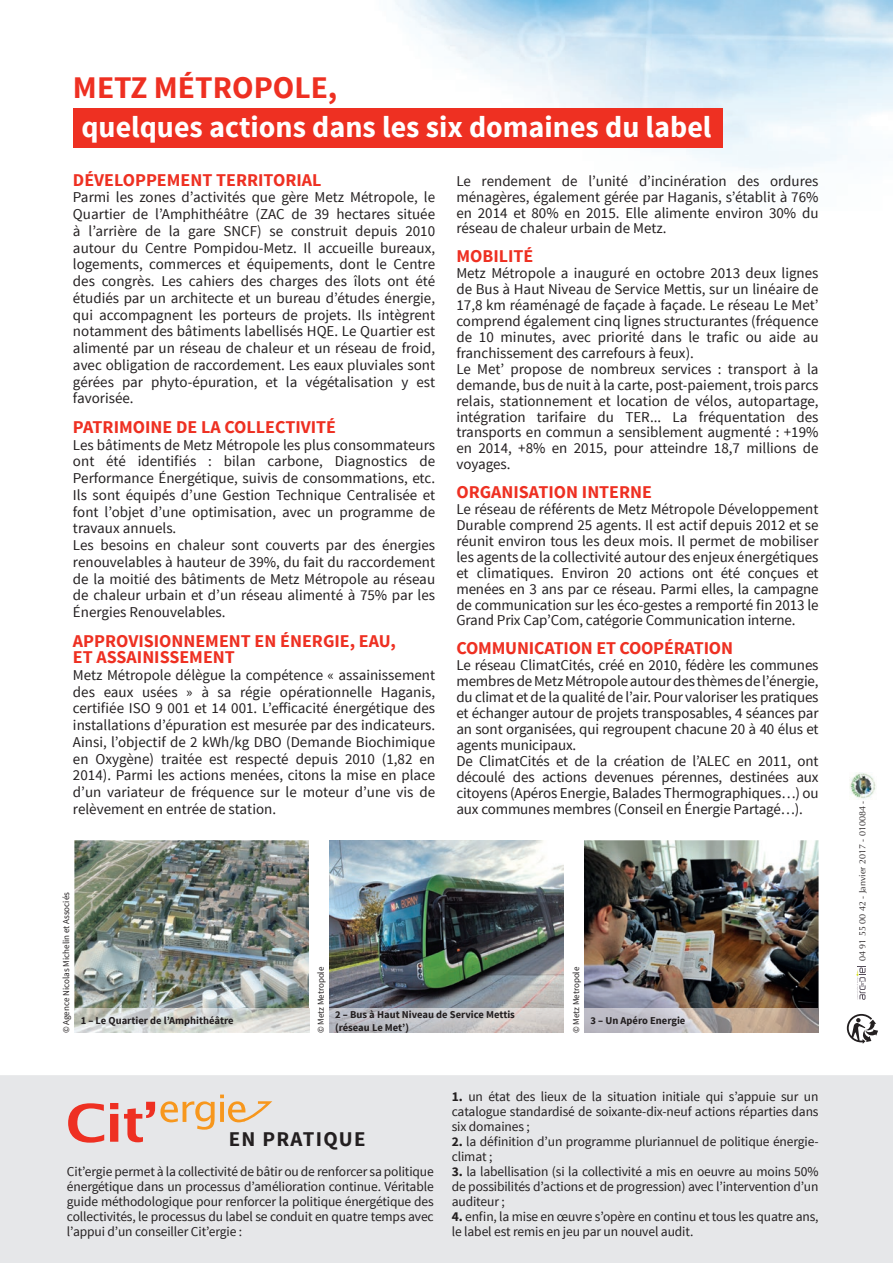
<style>
.page{position:relative;width:893px;height:1263px;background:#fff}
.page>*{position:absolute;margin:0;border:0;box-sizing:border-box;transform-origin:0 0}
.t1{font:700 31.5px "Source Sans Pro";color:#ee3022}
.t2{font:700 30px "Source Sans Pro";color:#fff}
.t3{font:700 21px "Source Sans Pro";letter-spacing:.06em;color:#231f20}
.t4{font:700 18px/16.8px "Source Sans Pro";color:#ee3022}
.t5{font:15px/15.9px "Source Sans Pro";color:#231f20;text-align:justify}
.t6{font:13.5px/15px "Source Sans Pro";letter-spacing:-.01em;color:#231f20;text-align:justify}
.t7{font:700 10.5px/12.6px "Source Sans Pro";color:#231f20}
.t8{font:9px "Source Sans Pro";color:#231f20}
.t9{font:9px "Optima";color:#231f20}
.s1{font-weight:700}
</style>
<div class="page">
<img style="left:395px;top:0;width:498px;height:169px">
<div style="left:0;top:1075px;width:893px;height:188px;background:#e6e7e9"></div>
<div style="left:73px;top:108px;width:650px;height:40px;background:#ee3022"></div>
<svg style="left:847px;top:1014px;width:31px;height:30px"></svg>
<svg style="left:68px;top:1103px;width:36px;height:40px"></svg>
<svg style="left:110px;top:1103px;width:8px;height:39px"></svg>
<svg style="left:124px;top:1094px;width:148px;height:48px;background:#e8d0c1"></svg>
<img style="left:850px;top:772px;width:26px;height:27px">
<svg style="left:856px;top:966px;width:9px;height:34px"></svg>
<img style="left:74px;top:840px;width:235px;height:168px">
<img style="left:329px;top:840px;width:235px;height:168px">
<img style="left:584px;top:840px;width:235px;height:168px">
<img style="left:74px;top:1008px;width:235px;height:25px">
<svg style="left:329px;top:1008px;width:235px;height:25px;background:#c5c3c6"></svg>
<img style="left:584px;top:1008px;width:235px;height:25px">
<h1 class="t1" style="left:73px;top:67px;width:266px">METZ MÉTROPOLE,</h1>
<h2 class="t2" style="left:81px;top:108px;width:631px">quelques actions dans les six domaines du label</h2>
<p class="t4" style="left:73px;top:172px;width:250px">DÉVELOPPEMENT TERRITORIAL</p>
<p class="t5" style="left:73px;top:189px;width:364px;line-height:16.8px">Parmi les zones d’activités que gère Metz Métropole, le Quartier de l’Amphithéâtre (ZAC de 39 hectares située à l’arrière de la gare SNCF) se construit depuis 2010 autour du Centre Pompidou-Metz. Il accueille bureaux, logements, commerces et équipements, dont le Centre des congrès. Les cahiers des charges des îlots ont été étudiés par un architecte et un bureau d’études énergie, qui accompagnent les porteurs de projets. Ils intègrent notamment des bâtiments labellisés HQE. Le Quartier est alimenté par un réseau de chaleur et un réseau de froid, avec obligation de raccordement. Les eaux pluviales sont gérées par phyto-épuration, et la végétalisation y est favorisée.</p>
<p class="t4" style="left:73px;top:419px;width:265px">PATRIMOINE DE LA COLLECTIVITÉ</p>
<p class="t5" style="left:73px;top:436px;width:364px;line-height:16.8px;text-align:left">Les bâtiments de Metz Métropole les plus consommateurs ont été identifiés : bilan carbone, Diagnostics de Performance Énergétique, suivis de consommations, etc.<br>Ils sont équipés d’une Gestion Technique Centralisée et font l’objet d’une optimisation, avec un programme de travaux annuels.<br>Les besoins en chaleur sont couverts par des énergies renouvelables à hauteur de 39%, du fait du raccordement de la moitié des bâtiments de Metz Métropole au réseau de chaleur urbain et d’un réseau alimenté à 75% par les Énergies Renouvelables.</p>
<p class="t4" style="left:73px;top:633px;width:324px">APPROVISIONNEMENT EN ÉNERGIE, EAU,<br>ET ASSAINISSEMENT</p>
<p class="t5" style="left:73px;top:667px;width:364px;line-height:16.8px">Metz Métropole délègue la compétence « assainissement des eaux usées » à sa régie opérationnelle Haganis, certifiée ISO 9 001 et 14 001. L’efficacité énergétique des installations d’épuration est mesurée par des indicateurs.<br>Ainsi, l’objectif de 2 kWh/kg DBO (Demande Biochimique en Oxygène) traitée est respecté depuis 2010 (1,82 en 2014). Parmi les actions menées, citons la mise en place d’un variateur de fréquence sur le moteur d’une vis de relèvement en entrée de station.</p>
<p class="t5" style="left:456px;top:173px;width:364px">Le rendement de l’unité d’incinération des ordures ménagères, également gérée par Haganis, s’établit à 76% en 2014 et 80% en 2015. Elle alimente environ 30% du réseau de chaleur urbain de Metz.</p>
<p class="t4" style="left:456px;top:248px;width:78px">MOBILITÉ</p>
<p class="t5" style="left:456px;top:265px;width:364px;text-align:left">Metz Métropole a inauguré en octobre 2013 deux lignes de Bus à Haut Niveau de Service Mettis, sur un linéaire de 17,8 km réaménagé de façade à façade. Le réseau Le Met’ comprend également cinq lignes structurantes (fréquence de 10 minutes, avec priorité dans le trafic ou aide au franchissement des carrefours à feux).<br>Le Met’ propose de nombreux services : transport à la demande, bus de nuit à la carte, post-paiement, trois parcs relais, stationnement et location de vélos, autopartage, intégration tarifaire du TER... La fréquentation des transports en commun a sensiblement augmenté : +19% en 2014, +8% en 2015, pour atteindre 18,7 millions de voyages.</p>
<p class="t4" style="left:456px;top:484px;width:197px">ORGANISATION INTERNE</p>
<p class="t5" style="left:456px;top:501px;width:364px">Le réseau de référents de Metz Métropole Développement Durable comprend 25 agents. Il est actif depuis 2012 et se réunit environ tous les deux mois. Il permet de mobiliser les agents de la collectivité autour des enjeux énergétiques et climatiques. Environ 20 actions ont été conçues et menées en 3 ans par ce réseau. Parmi elles, la campagne de communication sur les éco-gestes a remporté fin 2013 le Grand Prix Cap’Com, catégorie Communication interne.</p>
<p class="t4" style="left:456px;top:640px;width:278px">COMMUNICATION ET COOPÉRATION</p>
<p class="t5" style="left:456px;top:657px;width:364px;text-align:left">Le réseau ClimatCités, créé en 2010, fédère les communes membres de Metz Métropole autour des thèmes de l’énergie, du climat et de la qualité de l’air. Pour valoriser les pratiques et échanger autour de projets transposables, 4 séances par an sont organisées, qui regroupent chacune 20 à 40 élus et agents municipaux.<br>De ClimatCités et de la création de l’ALEC en 2011, ont découlé des actions devenues pérennes, destinées aux citoyens (Apéros Energie, Balades Thermographiques…) ou aux communes membres (Conseil en Énergie Partagé…).</p>
<p class="t8" style="left:61px;top:1033px;width:143px;rotate:-90deg">© Agence Nicolas Michelin et Associés</p>
<p class="t8" style="left:315px;top:1033px;width:68px;rotate:-90deg">© Metz Metropole</p>
<p class="t8" style="left:571px;top:1033px;width:68px;rotate:-90deg">© Metz Metropole</p>
<p class="t7" style="left:81px;top:1015px;width:154px">1 – Le Quartier de l’Amphithéâtre</p>
<p class="t7" style="left:335px;top:1008px;width:181px">2 – Bus à Haut Niveau de Service Mettis (réseau Le Met’)</p>
<p class="t7" style="left:590px;top:1015px;width:96px">3 – Un Apéro Energie</p>
<h3 class="t3" style="left:229px;top:1126px;width:138px">EN PRATIQUE</h3>
<p class="t6" style="left:67px;top:1164px;width:368px">Cit’ergie permet à la collectivité de bâtir ou de renforcer sa politique énergétique dans un processus d’amélioration continue. Véritable guide méthodologique pour renforcer la politique énergétique des collectivités, le processus du label se conduit en quatre temps avec l’appui d’un conseiller Cit’ergie :</p>
<p class="t6" style="left:452px;top:1089px;width:368px"><span class="s1">1.</span> un état des lieux de la situation initiale qui s’appuie sur un catalogue standardisé de soixante-dix-neuf actions réparties dans six domaines ;</p>
<p class="t6" style="left:452px;top:1134px;width:368px"><span class="s1">2.</span> la définition d’un programme pluriannuel de politique énergie&shy;climat ;</p>
<p class="t6" style="left:452px;top:1164px;width:368px"><span class="s1">3.</span> la labellisation (si la collectivité a mis en oeuvre au moins 50% de possibilités d’actions et de progression) avec l’intervention d’un auditeur ;</p>
<p class="t6" style="left:452px;top:1209px;width:368px"><span class="s1">4.</span> enfin, la mise en œuvre s’opère en continu et tous les quatre ans, le label est remis en jeu par un nouvel audit.</p>
<p class="t9" style="left:857px;top:961px;width:162px;rotate:-90deg">04 91 55 00 42 - Janvier 2017 - 010084 -</p>
</div>
